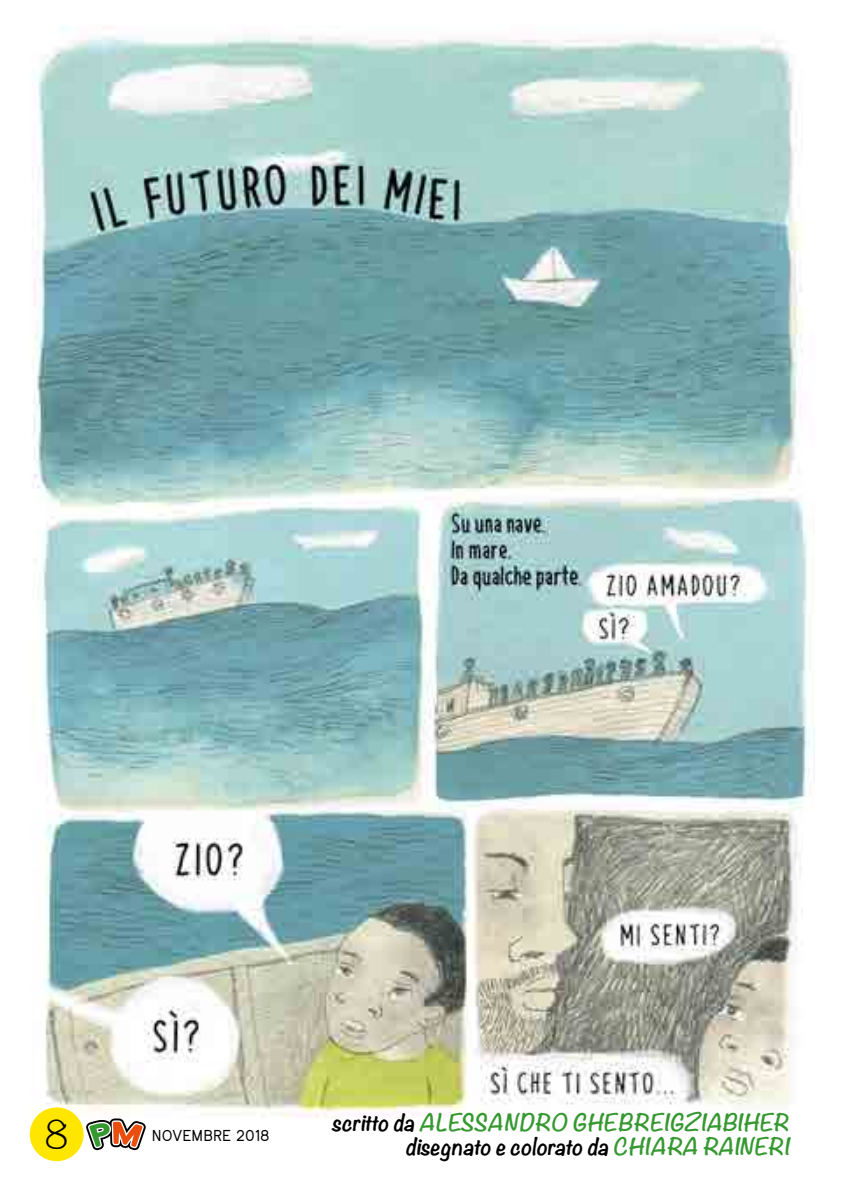
<style>
.page{position:relative;width:844px;height:1191px;background:#fff}
.page>*{position:absolute;margin:0;border:0;box-sizing:border-box;transform-origin:0 0}
.t1{font:300 33.25px "Noteworthy";color:#000}
.t2{font:700 21.18px/23.6px "Noteworthy";color:#359830;text-align:right}
.t3{font:15.75px "Kayak Sans";letter-spacing:.05em;color:#000}
.s1{color:#000}
</style>
<div class="page">
<img style="left:29px;top:26px;width:785px;height:1116px">
<div style="left:30px;top:1107px;width:54px;height:54px;background:#ffe600;border-radius:50%"></div>
<svg style="left:86px;top:1118px;width:60px;height:32px"></svg>
<h1 class="t1" style="left:46px;top:1106px;width:24px">8</h1>
<p class="t3" style="left:152px;top:1127px;width:118px">NOVEMBRE 2018</p>
<p class="t2" style="left:331px;top:1110px;width:464px"><span class="s1">scritto da</span> ALESSANDRO GHEBREIGZIABIHER <span class="s1">disegnato e colorato da</span> CHIARA RAINERI</p>
</div>
